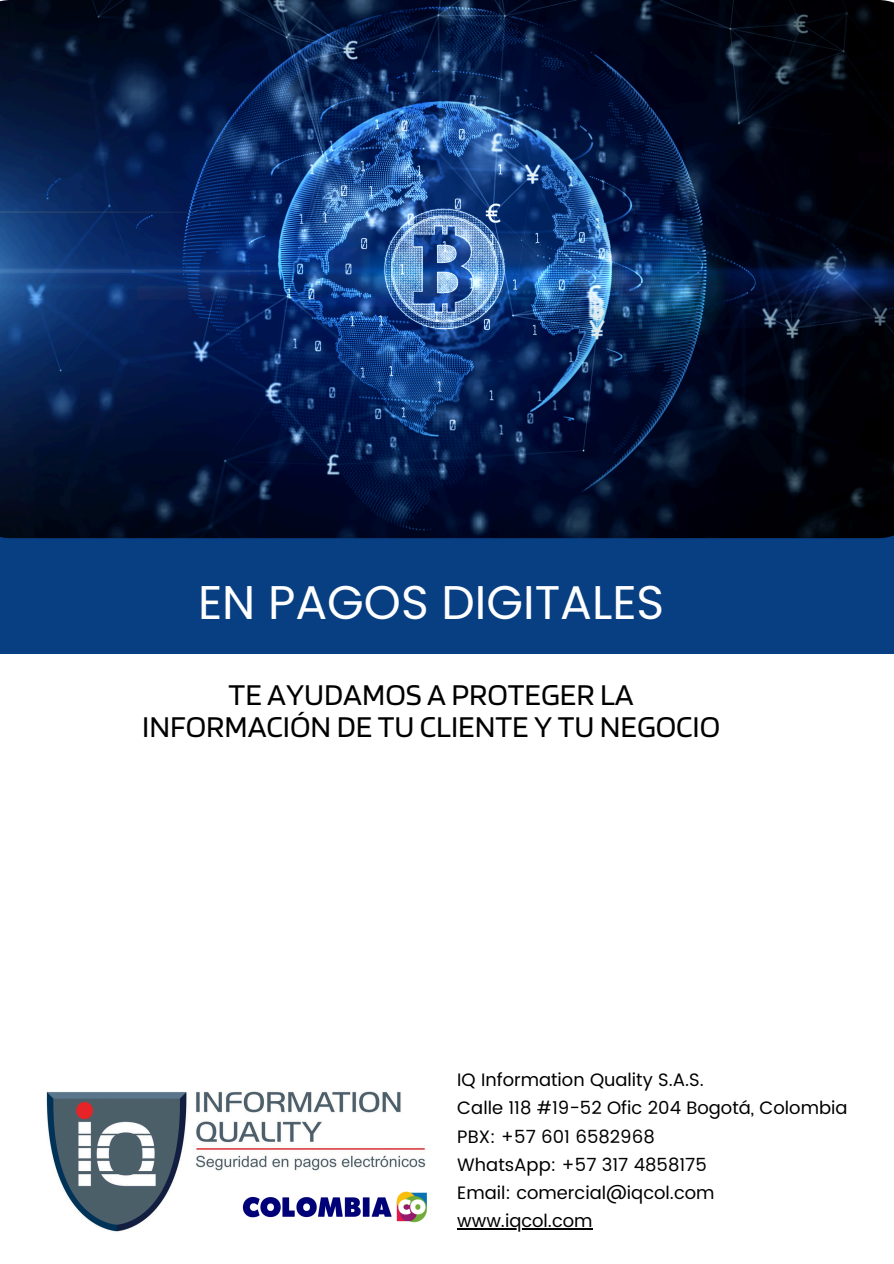
<style>
.page{position:relative;width:894px;height:1264px;background:#fff}
.page>*{position:absolute;margin:0;border:0;box-sizing:border-box;transform-origin:0 0}
.t1{font:47.1px "Poppins";color:#fff}
.t2{font:31.5px/31.5px "Blinker";color:#000;text-align:center}
.t3{font:18px "Poppins";color:#000}
</style>
<div class="page">
<div style="left:0;top:422px;width:893px;height:232px;background:#073f82"></div>
<img style="left:0;top:0;width:893px;height:538px">
<hr style="left:457px;top:1228px;width:135px;height:1px;background:#000">
<img style="left:46px;top:1091px;width:380px;height:141px">
<img style="left:236px;top:1186px;width:191px;height:41px">
<h1 class="t1" style="left:198px;top:570px;width:467px">EN PAGOS DIGITALES</h1>
<h2 class="t2" style="left:142px;top:678px;width:579px">TE AYUDAMOS A PROTEGER LA<br>INFORMACIÓN DE TU CLIENTE Y TU NEGOCIO</h2>
<p class="t3" style="left:457px;top:1069px;width:248px">IQ Information Quality S.A.S.</p>
<p class="t3" style="left:457px;top:1097px;width:391px">Calle 118 #19-52 Ofic 204 Bogotá, Colombia</p>
<p class="t3" style="left:457px;top:1125px;width:199px">PBX: +57 601 6582968</p>
<p class="t3" style="left:457px;top:1153px;width:251px">WhatsApp: +57 317 4858175</p>
<p class="t3" style="left:457px;top:1182px;width:259px">Email: comercial@iqcol.com</p>
<p class="t3" style="left:457px;top:1210px;width:137px">www.iqcol.com</p>
</div>
